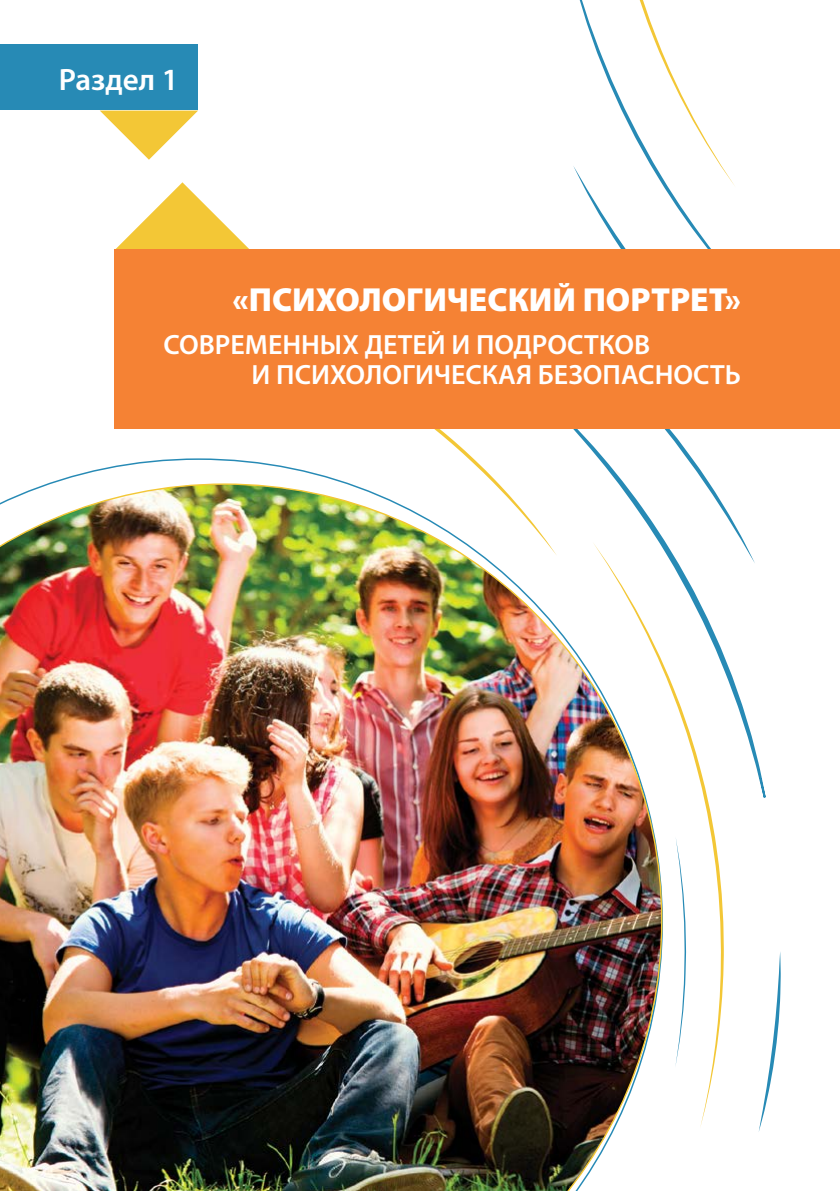
<style>
.page{position:relative;width:840px;height:1191px;background:#fff}
.page>*{position:absolute;margin:0;border:0;box-sizing:border-box;transform-origin:0 0}
.t1{font:900 33.4px "Myriad Pro";color:#fff}
.t2{font:600 31px "Myriad Pro";color:#fff}
.t3{font:600 28px/30.4px "Myriad Pro";color:#fff}
</style>
<div class="page">
<svg style="left:116px;top:182px;width:133px;height:67px"></svg>
<svg style="left:326px;top:428px;width:226px;height:55px"></svg>
<svg style="left:662px;top:799px;width:61px;height:328px"></svg>
<svg style="left:758px;top:954px;width:22px;height:178px"></svg>
<svg style="left:552px;top:428px;width:214px;height:371px"></svg>
<svg style="left:573px;top:0;width:181px;height:563px"></svg>
<div style="left:0;top:44px;width:198px;height:66px;background:#278ab5"></div>
<svg style="left:100px;top:111px;width:98px;height:49px"></svg>
<div style="left:114px;top:249px;width:725px;height:179px;background:#f58234"></div>
<img style="left:0;top:483px;width:662px;height:708px">
<p class="t2" style="left:59px;top:60px;width:121px">Раздел 1</p>
<p class="t1" style="left:232px;top:277px;width:509px">«ПСИХОЛОГИЧЕСКИЙ ПОРТРЕТ»</p>
<p class="t3" style="left:251px;top:328px;width:490px;text-indent:-88px">СОВРЕМЕННЫХ ДЕТЕЙ И ПОДРОСТКОВ<br>И ПСИХОЛОГИЧЕСКАЯ БЕЗОПАСНОСТЬ</p>
</div>
